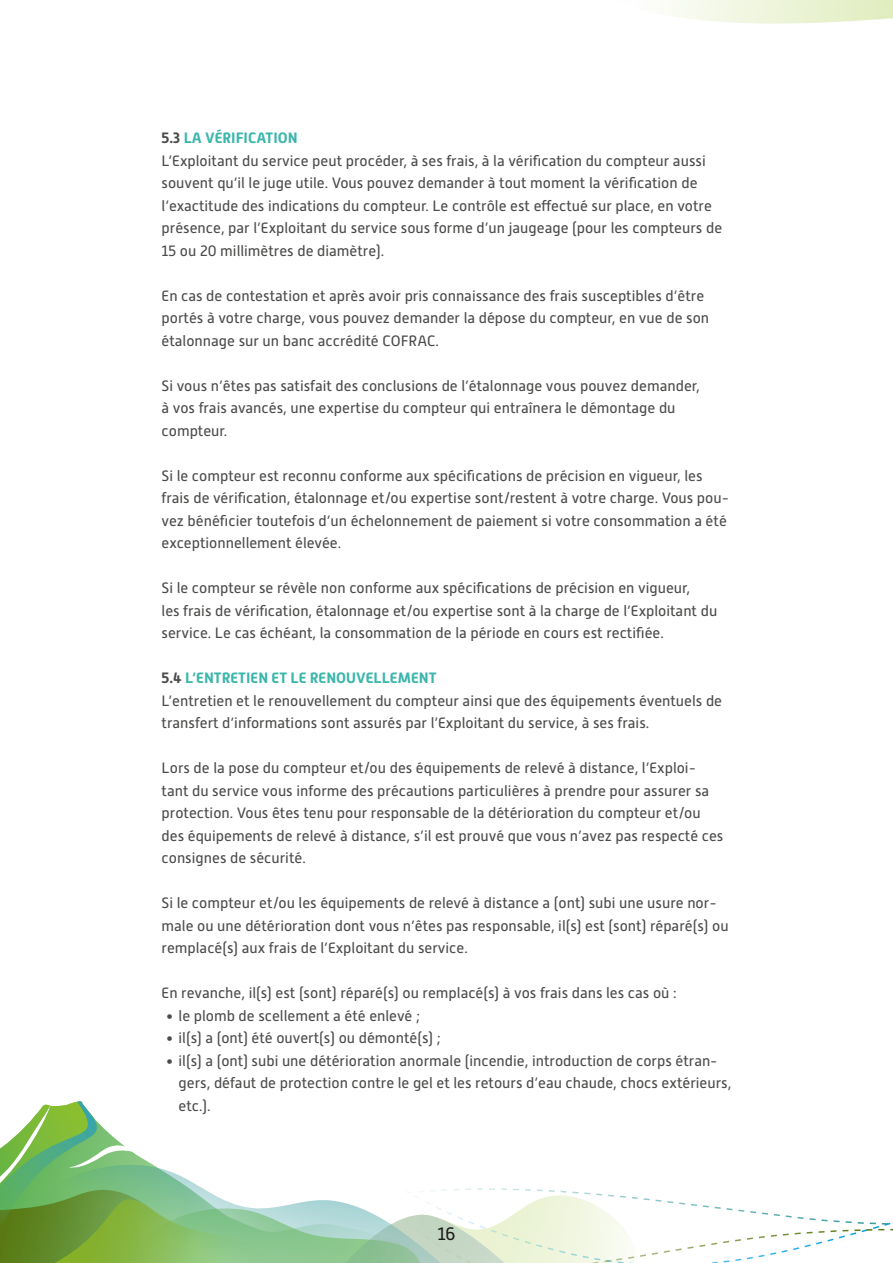
<style>
.page{position:relative;width:893px;height:1263px;background:#fff}
.page>*{position:absolute;margin:0;border:0;box-sizing:border-box;transform-origin:0 0}
.t1{font:18px "Alwyn New";color:#1d1d1b}
.t2{font:15px/22.5px "Alwyn New";color:#4b4b4a}
.t3{font:700 15px "Alwyn New";color:#3ab6ab}
.s1{color:#4b4b4a}
</style>
<div class="page">
<svg style="left:0;top:1101px;width:893px;height:162px"></svg>
<svg style="left:668px;top:0;width:225px;height:24px"></svg>
<p class="t3" style="left:162px;top:129px;width:138px"><span class="s1">5.3</span> LA VÉRIFICATION</p>
<p class="t2" style="left:162px;top:149px;width:562px">L’Exploitant du service peut procéder, à ses frais, à la vérification du compteur aussi souvent qu’il le juge utile. Vous pouvez demander à tout moment la vérification de l’exactitude des indications du compteur. Le contrôle est effectué sur place, en votre présence, par l’Exploitant du service sous forme d’un jaugeage (pour les compteurs de 15 ou 20 millimètres de diamètre).</p>
<p class="t2" style="left:162px;top:284px;width:549px">En cas de contestation et après avoir pris connaissance des frais susceptibles d’être portés à votre charge, vous pouvez demander la dépose du compteur, en vue de son étalonnage sur un banc accrédité COFRAC.</p>
<p class="t2" style="left:162px;top:374px;width:540px">Si vous n’êtes pas satisfait des conclusions de l’étalonnage vous pouvez demander,</p>
<p class="t2" style="left:162px;top:397px;width:515px">à vos frais avancés, une expertise du compteur qui entraînera le démontage du</p>
<p class="t2" style="left:162px;top:419px;width:67px">compteur.</p>
<p class="t2" style="left:162px;top:464px;width:569px">Si le compteur est reconnu conforme aux spécifications de précision en vigueur, les frais de vérification, étalonnage et/ou expertise sont/restent à votre charge. Vous pou&shy;vez bénéficier toutefois d’un échelonnement de paiement si votre consommation a été exceptionnellement élevée.</p>
<p class="t2" style="left:162px;top:577px;width:530px">Si le compteur se révèle non conforme aux spécifications de précision en vigueur,</p>
<p class="t2" style="left:162px;top:599px;width:557px">les frais de vérification, étalonnage et/ou expertise sont à la charge de l’Exploitant du service. Le cas échéant, la consommation de la période en cours est rectifiée.</p>
<p class="t3" style="left:162px;top:669px;width:276px"><span class="s1">5.4</span> L’ENTRETIEN ET LE RENOUVELLEMENT</p>
<p class="t2" style="left:162px;top:689px;width:562px">L’entretien et le renouvellement du compteur ainsi que des équipements éventuels de transfert d’informations sont assurés par l’Exploitant du service, à ses frais.</p>
<p class="t2" style="left:162px;top:757px;width:563px">Lors de la pose du compteur et/ou des équipements de relevé à distance, l’Exploi&shy;tant du service vous informe des précautions particulières à prendre pour assurer sa protection. Vous êtes tenu pour responsable de la détérioration du compteur et/ou des équipements de relevé à distance, s’il est prouvé que vous n’avez pas respecté ces consignes de sécurité.</p>
<p class="t2" style="left:162px;top:892px;width:568px">Si le compteur et/ou les équipements de relevé à distance a (ont) subi une usure nor&shy;male ou une détérioration dont vous n’êtes pas responsable, il(s) est (sont) réparé(s) ou remplacé(s) aux frais de l’Exploitant du service.</p>
<p class="t2" style="left:162px;top:982px;width:516px">En revanche, il(s) est (sont) réparé(s) ou remplacé(s) à vos frais dans les cas où :</p>
<p class="t2" style="left:166px;top:1004px;width:256px">• le plomb de scellement a été enlevé ;</p>
<p class="t2" style="left:166px;top:1027px;width:276px">• il(s) a (ont) été ouvert(s) ou démonté(s) ;</p>
<p class="t2" style="left:179px;top:1049px;width:554px;text-indent:-13px">• il(s) a (ont) subi une détérioration anormale (incendie, introduction de corps étran&shy;gers, défaut de protection contre le gel et les retours d’eau chaude, chocs extérieurs, etc.).</p>
<p class="t1" style="left:437px;top:1224px;width:20px">16</p>
</div>
